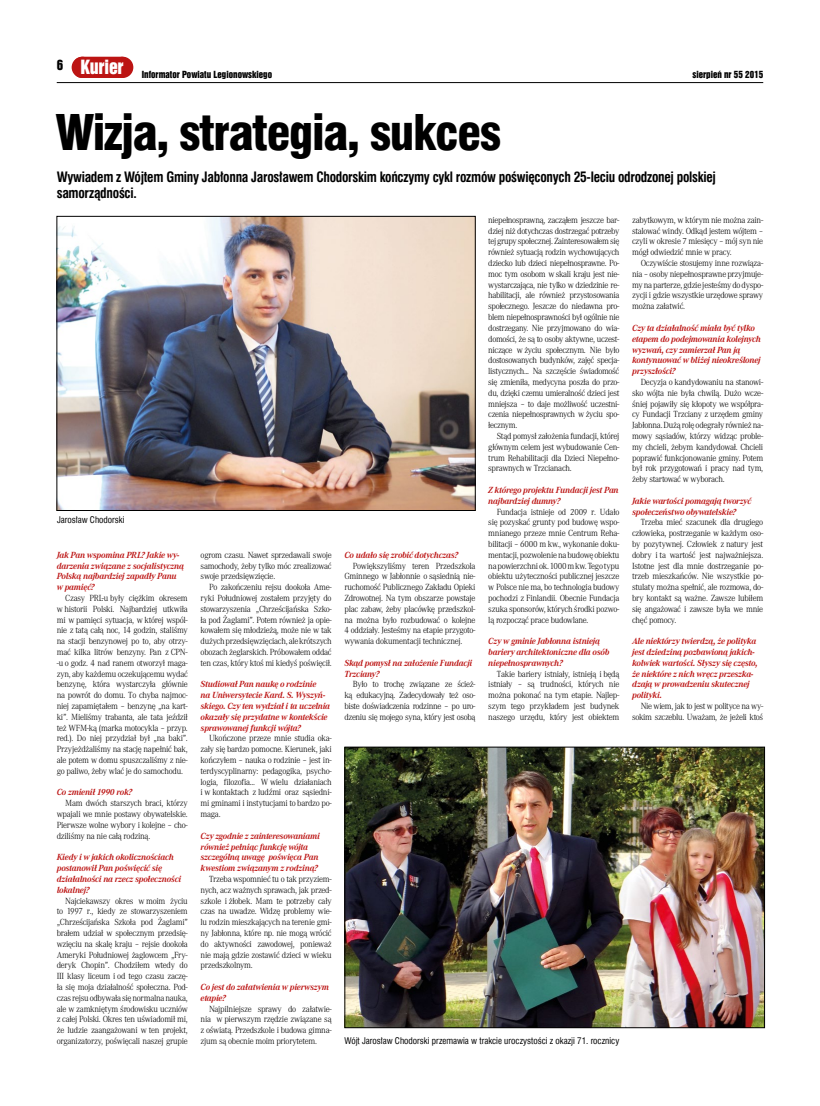
<style>
.page{position:relative;width:820px;height:1106px;background:#fff}
.page>*{position:absolute;margin:0;border:0;box-sizing:border-box;transform-origin:0 0}
.t1{font:48px "Swis 721 Blk Cn EU";letter-spacing:-.03em;color:#000}
.t2{font:700 14px/16px "Swis 721 Cn EU";letter-spacing:-.02em;color:#000;scale:.96 1}
.t3{font:9.2px/10.8px "Corporate ATCE Ligh";letter-spacing:-.03em;color:#000;text-align:justify;scale:.96 1}
.t4{font:italic 700 9.2px/10.8px "Corporate ATCE";letter-spacing:-.025em;color:#bc1413;scale:.96 1}
.t5{font:9px "Swis 721 Cn EU";color:#000}
.t6{font:9px "Swis 921 EU";color:#000}
</style>
<div class="page">
<hr style="left:57px;top:82px;width:706px;height:1px;background:#000">
<div style="left:73px;top:57px;width:57px;height:21px;background:#bc1413;border-radius:9px"></div>
<div style="left:72px;top:57px;width:21px;height:21px;background:#bc1413;border-radius:50%"></div>
<div style="left:112px;top:57px;width:21px;height:21px;background:#bc1413;border-radius:50%"></div>
<img style="left:346px;top:749px;width:416px;height:277px">
<div style="left:344px;top:747px;width:420px;height:281px;border:1px solid #000"></div>
<img style="left:59px;top:218px;width:414px;height:291px">
<div style="left:57px;top:216px;width:418px;height:295px;border:1px solid #000"></div>
<p class="t6" style="left:57px;top:69px;width:217px"><sup>6</sup> <sup>Kurier</sup> Informator Powiatu Legionowskiego</p>
<p class="t6" style="left:692px;top:69px;width:72px">sierpień nr 55 2015</p>
<h1 class="t1" style="left:55px;top:102px;width:447px">Wizja, strategia, sukces</h1>
<h2 class="t2" style="left:57px;top:169px;width:687px">Wywiadem z Wójtem Gminy Jabłonna Jarosławem Chodorskim kończymy cykl rozmów poświęconych 25-leciu odrodzonej polskiej samorządności.</h2>
<p class="t5" style="left:57px;top:514px;width:69px">Jarosław Chodorski</p>
<p class="t4" style="left:57px;top:549px;width:134px">Jak Pan wspomina PRL? Jakie wy&shy;darzenia związane z socjalistyczną<br>Polską najbardziej zapadły Panu w pamięć?</p>
<p class="t3" style="left:57px;top:592px;width:138px;text-indent:9px">Czasy PRL-u były ciężkim okresem w historii Polski. Najbardziej utkwiła mi w pamięci sytuacja, w której wspól&shy;nie z tatą całą noc, 14 godzin, staliśmy na stacji benzynowej po to, aby otrzy&shy;mać kilka litrów benzyny. Pan z CPN--u o godz. 4 nad ranem otworzył maga&shy;zyn, aby każdemu oczekującemu wydać benzynę, która wystarczyła głównie na powrót do domu. To chyba najmoc&shy;niej zapamiętałem – benzynę „na kart&shy;ki”. Mieliśmy trabanta, ale tata jeździł też WFM-ką (marka motocykla – przyp. red.). Do niej przydział był „na baki”.<br>Przyjeżdżaliśmy na stację napełnić bak, ale potem w domu spuszczaliśmy z nie&shy;go paliwo, żeby wlać je do samochodu.</p>
<p class="t4" style="left:57px;top:787px;width:80px">Co zmienił 1990 rok?</p>
<p class="t3" style="left:57px;top:798px;width:138px;text-indent:9px">Mam dwóch starszych braci, którzy wpajali we mnie postawy obywatelskie.<br>Pierwsze wolne wybory i kolejne – cho&shy;dziliśmy na nie całą rodziną.</p>
<p class="t4" style="left:57px;top:852px;width:131px">Kiedy i w jakich okolicznościach postanowił Pan poświęcić się działalności na rzecz społeczności lokalnej?</p>
<p class="t3" style="left:57px;top:895px;width:138px;text-indent:9px">Najciekawszy okres w moim życiu to 1997 r., kiedy ze stowarzyszeniem „Chrześcijańska Szkoła pod Żaglami” brałem udział w społecznym przedsię&shy;wzięciu na skalę kraju – rejsie dookoła Ameryki Południowej żaglowcem „Fry&shy;deryk Chopin”. Chodziłem wtedy do III klasy liceum i od tego czasu zaczę&shy;ła się moja działalność społeczna. Pod&shy;czas rejsu odbywała się normalna nauka, ale w zamkniętym środowisku uczniów z całej Polski. Okres ten uświadomił mi, że ludzie zaangażowani w ten projekt, organizatorzy, poświęcali naszej grupie</p>
<p class="t3" style="left:200px;top:549px;width:138px">ogrom czasu. Nawet sprzedawali swoje samochody, żeby tylko móc zrealizować swoje przedsięwzięcie.</p>
<p class="t3" style="left:200px;top:582px;width:138px;text-indent:9px">Po zakończeniu rejsu dookoła Ame&shy;ryki Południowej zostałem przyjęty do stowarzyszenia „Chrześcijańska Szko&shy;ła pod Żaglami”. Potem również ja opie&shy;kowałem się młodzieżą, może nie w tak dużych przedsięwzięciach, ale krótszych obozach żeglarskich. Próbowałem oddać ten czas, który ktoś mi kiedyś poświęcił.</p>
<p class="t4" style="left:200px;top:679px;width:136px">Studiował Pan naukę o rodzinie<br>na Uniwersytecie Kard. S. Wyszyń&shy;skiego. Czy ten wydział i ta uczelnia okazały się przydatne w kontekście sprawowanej funkcji wójta?</p>
<p class="t3" style="left:200px;top:733px;width:138px;text-indent:9px">Ukończone przeze mnie studia oka&shy;zały się bardzo pomocne. Kierunek, jaki kończyłem – nauka o rodzinie – jest in&shy;terdyscyplinarny: pedagogika, psycho&shy;logia, filozofia... W wielu działaniach i w kontaktach z ludźmi oraz sąsiedni&shy;mi gminami i instytucjami to bardzo po&shy;maga.</p>
<p class="t4" style="left:200px;top:830px;width:126px">Czy zgodnie z zainteresowaniami również pełniąc funkcję wójta szczególną uwagę poświęca Pan kwestiom związanym z rodziną?</p>
<p class="t3" style="left:200px;top:873px;width:138px;text-indent:9px">Trzeba wspomnieć tu o tak przyziem&shy;nych, acz ważnych sprawach, jak przed&shy;szkole i żłobek. Mam te potrzeby cały czas na uwadze. Widzę problemy wie&shy;lu rodzin mieszkających na terenie gmi&shy;ny Jabłonna, które np. nie mogą wrócić do aktywności zawodowej, ponieważ nie mają gdzie zostawić dzieci w wieku przedszkolnym.</p>
<p class="t4" style="left:200px;top:981px;width:135px">Co jest do załatwienia w pierwszym etapie?</p>
<p class="t3" style="left:200px;top:1003px;width:138px;text-indent:9px">Najpilniejsze sprawy do załatwie&shy;nia w pierwszym rzędzie związane są z oświatą. Przedszkole i budowa gimna&shy;zjum są obecnie moim priorytetem.</p>
<p class="t4" style="left:344px;top:549px;width:120px">Co udało się zrobić dotychczas?</p>
<p class="t3" style="left:344px;top:560px;width:138px;text-indent:9px">Powiększyliśmy teren Przedszkola Gminnego w Jabłonnie o sąsiednią nie&shy;ruchomość Publicznego Zakładu Opieki Zdrowotnej. Na tym obszarze powstaje plac zabaw, żeby placówkę przedszkol&shy;na można było rozbudować o kolejne 4 oddziały. Jesteśmy na etapie przygoto&shy;wywania dokumentacji technicznej.</p>
<p class="t4" style="left:344px;top:657px;width:135px">Skąd pomysł na założenie Fundacji<br>Trzciany?</p>
<p class="t3" style="left:344px;top:679px;width:138px;text-indent:9px">Było to trochę związane ze ścież&shy;ką edukacyjną. Zadecydowały też oso&shy;biste doświadczenia rodzinne – po uro&shy;dzeniu się mojego syna, który jest osobą</p>
<p class="t3" style="left:488px;top:214px;width:138px">niepełnosprawną, zacząłem jeszcze bar&shy;dziej niż dotychczas dostrzegać potrzeby tej grupy społecznej. Zainteresowałem się również sytuacją rodzin wychowujących dziecko lub dzieci niepełnosprawne. Po&shy;moc tym osobom w skali kraju jest nie&shy;wystarczająca, nie tylko w dziedzinie re&shy;habilitacji, ale również przystosowania społecznego. Jeszcze do niedawna pro&shy;blem niepełnosprawności był ogólnie nie dostrzegany. Nie przyjmowano do wia&shy;domości, że są to osoby aktywne, uczest&shy;niczące w życiu społecznym. Nie było dostosowanych budynków, zajęć specja&shy;listycznych... Na szczęście świadomość się zmieniła, medycyna poszła do przo&shy;du, dzięki czemu umieralność dzieci jest mniejsza – to daje możliwość uczestni&shy;czenia niepełnosprawnych w życiu spo&shy;łecznym.</p>
<p class="t3" style="left:488px;top:430px;width:138px;text-indent:9px">Stąd pomysł założenia fundacji, której głównym celem jest wybudowanie Cen&shy;trum Rehabilitacji dla Dzieci Niepełno&shy;sprawnych w Trzcianach.</p>
<p class="t4" style="left:488px;top:485px;width:137px">Z którego projektu Fundacji jest Pan najbardziej dumny?</p>
<p class="t3" style="left:488px;top:506px;width:138px;text-indent:9px">Fundacja istnieje od 2009 r. Udało się pozyskać grunty pod budowę wspo&shy;mnianego przeze mnie Centrum Reha&shy;bilitacji – 6000 m kw., wykonanie doku&shy;mentacji, pozwolenie na budowę obiektu na powierzchni ok. 1000 m kw. Tego typu obiektu użyteczności publicznej jeszcze w Polsce nie ma, bo technologia budowy pochodzi z Finlandii. Obecnie Fundacja szuka sponsorów, których środki pozwo&shy;lą rozpocząć prace budowlane.</p>
<p class="t4" style="left:488px;top:636px;width:127px">Czy w gminie Jabłonna istnieją bariery architektoniczne dla osób niepełnosprawnych?</p>
<p class="t3" style="left:488px;top:668px;width:138px;text-indent:9px">Takie bariery istniały, istnieją i będą istniały – są trudności, których nie można pokonać na tym etapie. Najlep&shy;szym tego przykładem jest budynek naszego urzędu, który jest obiektem</p>
<p class="t3" style="left:632px;top:214px;width:138px">zabytkowym, w którym nie można zain&shy;stalować windy. Odkąd jestem wójtem – czyli w okresie 7 miesięcy – mój syn nie mógł odwiedzić mnie w pracy.</p>
<p class="t3" style="left:632px;top:258px;width:138px;text-indent:9px">Oczywiście stosujemy inne rozwiąza&shy;nia – osoby niepełnosprawne przyjmuje&shy;my na parterze, gdzie jesteśmy do dyspo&shy;zycji i gdzie wszystkie urzędowe sprawy można załatwić.</p>
<p class="t4" style="left:632px;top:323px;width:136px">Czy ta działalność miała być tylko etapem do podejmowania kolejnych wyzwań, czy zamierzał Pan ją kontynuować w bliżej nieokreślonej przyszłości?</p>
<p class="t3" style="left:632px;top:376px;width:138px;text-indent:9px">Decyzja o kandydowaniu na stanowi&shy;sko wójta nie była chwilą. Dużo wcze&shy;śniej pojawiły się kłopoty we współpra&shy;cy Fundacji Trzciany z urzędem gminy Jabłonna. Dużą rolę odegrały również na&shy;mowy sąsiadów, którzy widząc proble&shy;my chcieli, żebym kandydował. Chcieli poprawić funkcjonowanie gminy. Potem był rok przygotowań i pracy nad tym, żeby startować w wyborach.</p>
<p class="t4" style="left:632px;top:495px;width:125px">Jakie wartości pomagają tworzyć społeczeństwo obywatelskie?</p>
<p class="t3" style="left:632px;top:517px;width:138px;text-indent:9px">Trzeba mieć szacunek dla drugiego człowieka, postrzeganie w każdym oso&shy;by pozytywnej. Człowiek z natury jest dobry i ta wartość jest najważniejsza.<br>Istotne jest dla mnie dostrzeganie po&shy;trzeb mieszkańców. Nie wszystkie po&shy;stulaty można spełnić, ale rozmowa, do&shy;bry kontakt są ważne. Zawsze lubiłem się angażować i zawsze była we mnie chęć pomocy.</p>
<p class="t4" style="left:632px;top:636px;width:132px">Ale niektórzy twierdzą, że polityka jest dziedziną pozbawioną jakich&shy;kolwiek wartości. Słyszy się często, że niektóre z nich wręcz przeszka&shy;dzają w prowadzeniu skutecznej polityki.</p>
<p class="t3" style="left:632px;top:700px;width:138px;text-align:right">Nie wiem, jak to jest w polityce na wy&shy;sokim szczeblu. Uważam, że jeżeli ktoś</p>
<p class="t5" style="left:344px;top:1034px;width:276px">Wójt Jarosław Chodorski przemawia w trakcie uroczystości z okazji 71. rocznicy</p>
</div>
